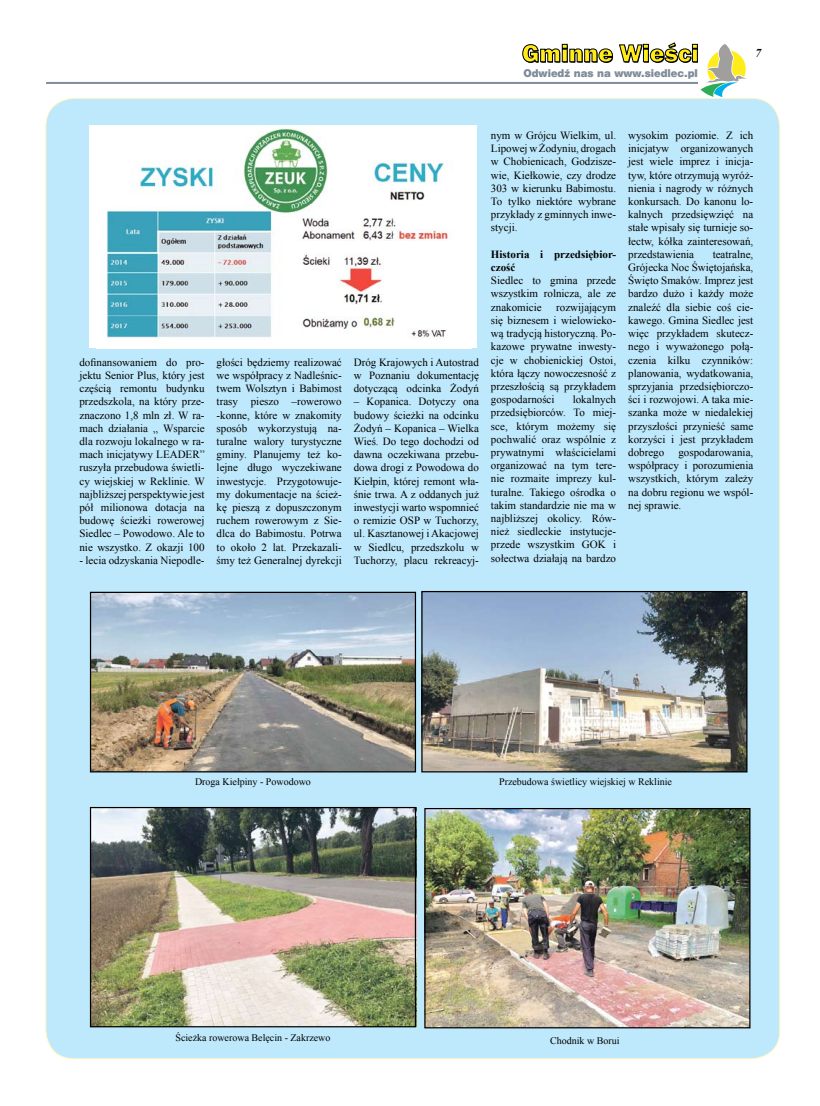
<style>
.page{position:relative;width:820px;height:1106px;background:#fff}
.page>*{position:absolute;margin:0;border:0;box-sizing:border-box;transform-origin:0 0}
.t1{font:italic 700 12px "Times New Roman";color:#000}
.t2{font:11px/13.2px "Times New Roman";color:#000;text-align:justify}
.t3{font:700 11px/13.2px "Times New Roman";color:#000}
.t4{font:10px "Times New Roman";color:#000}
.t5{font:10px "Swis 721 Blk 2 EU";color:#7f8c9a}
</style>
<div class="page">
<div style="left:46px;top:98px;width:733px;height:960px;background:#bee8fb;border-radius:28px"></div>
<svg style="left:522px;top:43px;width:224px;height:54px"></svg>
<hr style="left:46px;top:82px;width:651px;height:2px;background:#7f8c9a">
<div style="left:89px;top:126px;width:387px;height:222px;background:#fff"></div>
<img style="left:106px;top:128px;width:342px;height:210px">
<img style="left:92px;top:593px;width:322px;height:177px">
<div style="left:90px;top:591px;width:326px;height:181px;border:1px solid #000"></div>
<img style="left:426px;top:810px;width:322px;height:216px">
<div style="left:424px;top:808px;width:326px;height:220px;border:1px solid #000"></div>
<img style="left:92px;top:809px;width:322px;height:216px">
<div style="left:90px;top:807px;width:326px;height:220px;border:1px solid #000"></div>
<img style="left:423px;top:593px;width:322px;height:177px">
<div style="left:421px;top:591px;width:326px;height:181px;border:1px solid #000"></div>
<p class="t5" style="left:523px;top:66px;width:176px">Odwiedź nas na www.siedlec.pl</p>
<p class="t1" style="left:754px;top:45px;width:7px">7</p>
<p class="t2" style="left:79px;top:355px;width:127px">dofinansowaniem do pro&shy;jektu Senior Plus, który jest częścią remontu budynku przedszkola, na który prze&shy;znaczono 1,8 mln zł. W ra&shy;mach działania „ Wsparcie dla rozwoju lokalnego w ra&shy;mach inicjatywy LEADER” ruszyła przebudowa świetli&shy;cy wiejskiej w Reklinie. W najbliższej perspektywie jest pół milionowa dotacja na budowę ścieżki rowerowej Siedlec – Powodowo. Ale to nie wszystko. Z okazji 100</p>
<p class="t2" style="left:79px;top:553px;width:127px">- lecia odzyskania Niepodle-</p>
<p class="t2" style="left:216px;top:355px;width:127px">głości będziemy realizować we współpracy z Nadleśnic&shy;twem Wolsztyn i Babimost trasy pieszo –rowerowo -konne, które w znakomity sposób wykorzystują na&shy;turalne walory turystyczne gminy. Planujemy też ko&shy;lejne długo wyczekiwane inwestycje. Przygotowuje&shy;my dokumentacje na ścież&shy;kę pieszą z dopuszczonym ruchem rowerowym z Sie&shy;dlca do Babimostu. Potrwa to około 2 lat. Przekazali&shy;śmy też Generalnej dyrekcji</p>
<p class="t2" style="left:353px;top:355px;width:127px">Dróg Krajowych i Autostrad w Poznaniu dokumentację dotyczącą odcinka Żodyń</p>
<p class="t2" style="left:353px;top:395px;width:127px">– Kopanica. Dotyczy ona budowy ścieżki na odcinku Żodyń – Kopanica – Wielka Wieś. Do tego dochodzi od dawna oczekiwana przebu&shy;dowa drogi z Powodowa do Kiełpin, której remont wła&shy;śnie trwa. A z oddanych już inwestycji warto wspomnieć o remizie OSP w Tuchorzy, ul. Kasztanowej i Akacjowej w Siedlcu, przedszkolu w Tuchorzy, placu rekreacyj-</p>
<p class="t2" style="left:491px;top:129px;width:127px">nym w Grójcu Wielkim, ul.<br>Lipowej w Żodyniu, drogach w Chobienicach, Godzisze&shy;wie, Kiełkowie, czy drodze 303 w kierunku Babimostu.<br>To tylko niektóre wybrane przykłady z gminnych inwe&shy;stycji.</p>
<p class="t3" style="left:491px;top:247px;width:127px">Historia i przedsiębior&shy;czość</p>
<p class="t2" style="left:491px;top:274px;width:127px">Siedlec to gmina przede wszystkim rolnicza, ale ze znakomicie</p>
<p class="t2" style="left:491px;top:300px;width:127px;text-indent:65px">rozwijającym się biznesem i wielowieko&shy;wą tradycją historyczną. Po&shy;kazowe prywatne inwesty&shy;cje w chobienickiej Ostoi, która łączy nowoczesność z przeszłością są przykładem gospodarności</p>
<p class="t2" style="left:491px;top:393px;width:127px;text-indent:82px">lokalnych przedsiębiorców. To miej&shy;sce, którym możemy się pochwalić oraz wspólnie z prywatnymi właścicielami organizować na tym tere&shy;nie rozmaite imprezy kul&shy;turalne. Takiego ośrodka o takim standardzie nie ma w najbliższej okolicy. Rów&shy;nież siedleckie instytucje&shy;przede wszystkim GOK i sołectwa działają na bardzo</p>
<p class="t2" style="left:628px;top:129px;width:127px">wysokim poziomie. Z ich inicjatyw organizowanych jest wiele imprez i inicja&shy;tyw, które otrzymują wyróż&shy;nienia i nagrody w różnych konkursach. Do kanonu lo&shy;kalnych przedsięwzięć na stałe wpisały się turnieje so&shy;łectw, kółka zainteresowań, przedstawienia</p>
<p class="t2" style="left:628px;top:247px;width:127px;text-indent:84px">teatralne, Grójecka Noc Świętojańska, Święto Smaków. Imprez jest bardzo dużo i każdy może znaleźć dla siebie coś cie&shy;kawego. Gmina Siedlec jest więc przykładem skutecz&shy;nego i wyważonego połą&shy;czenia kilku czynników: planowania, wydatkowania, sprzyjania przedsiębiorczo&shy;ści i rozwojowi. A taka mie&shy;szanka może w niedalekiej przyszłości przynieść same korzyści i jest przykładem dobrego</p>
<p class="t2" style="left:628px;top:445px;width:127px;text-indent:50px">gospodarowania, współpracy i porozumienia wszystkich, którym zależy na dobru regionu we wspól&shy;nej sprawie.</p>
<p class="t4" style="left:195px;top:775px;width:117px">Droga Kiełpiny - Powodowo</p>
<p class="t4" style="left:499px;top:775px;width:174px">Przebudowa świetlicy wiejskiej w Reklinie</p>
<p class="t4" style="left:175px;top:1031px;width:156px">Ścieżka rowerowa Belęcin - Zakrzewo</p>
<p class="t4" style="left:550px;top:1033px;width:71px">Chodnik w Borui</p>
</div>
